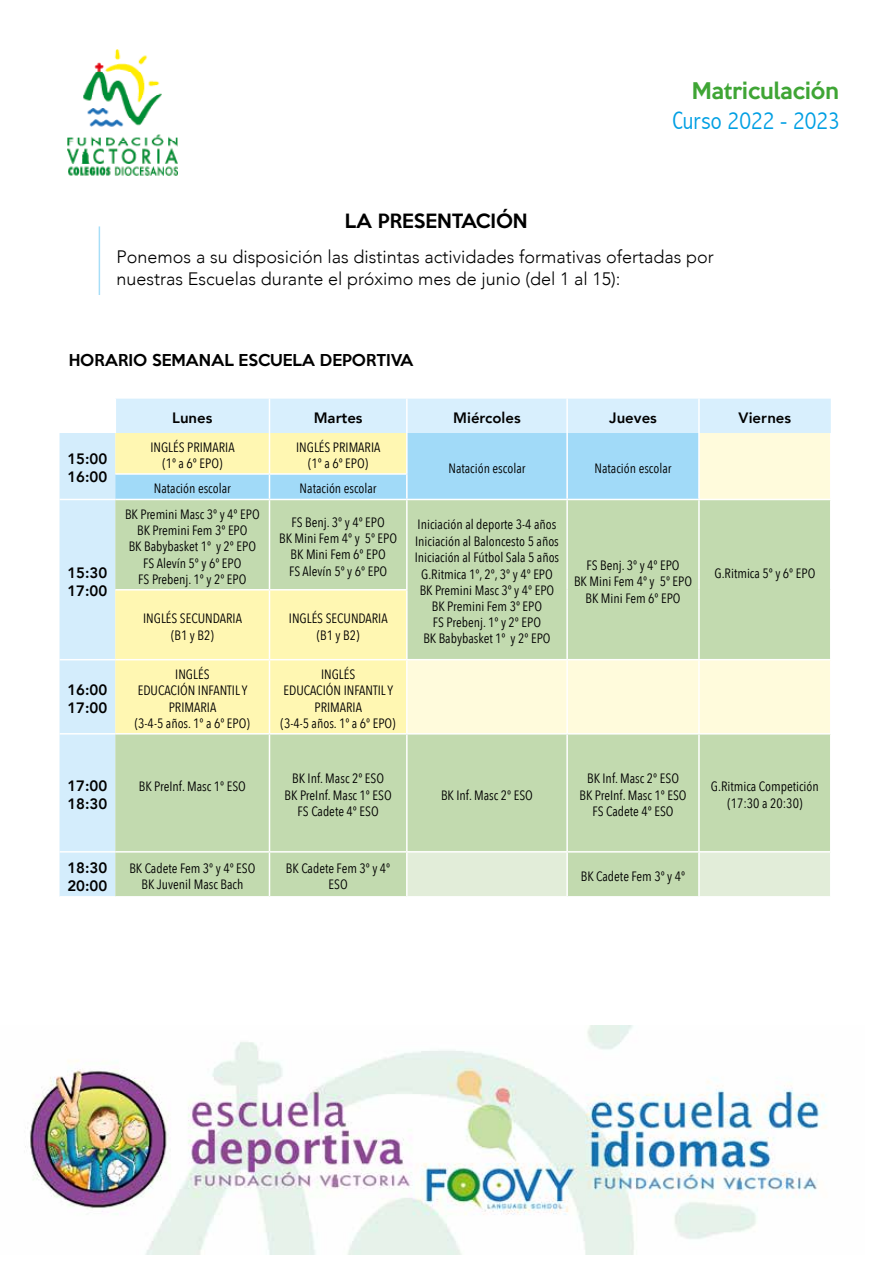
<style>
.page{position:relative;width:893px;height:1263px;background:#fff}
.page>*{position:absolute;margin:0;border:0;box-sizing:border-box;transform-origin:0 0}
.t1{font:300 condensed 25.5px "Abadi";color:#009fe3}
.t2{font:500 21px "Keep Calm";color:#3fa535}
.t3{font:300 18px/21.6px "Avenir";color:#000}
.t4{font:500 18px "Keep Calm";color:#000}
.t5{font:800 15px/18px "Avenir";color:#000}
.t6{font:500 15px "Keep Calm";color:#000}
.t7{font:13.5px/16.2px "Avenir Next Condensed";color:#000;text-align:center}
</style>
<div class="page">
<img style="left:67px;top:50px;width:110px;height:125px">
<hr style="left:99px;top:226px;width:1px;height:69px;background:#7ccef5">
<svg style="left:60px;top:399px;width:771px;height:497px;background:#d3e5c5"></svg>
<hr style="left:830px;top:500px;width:1px;height:90px;background:#fff">
<hr style="left:830px;top:590px;width:1px;height:69px;background:#fff">
<hr style="left:830px;top:660px;width:1px;height:73px;background:#fff">
<hr style="left:830px;top:734px;width:1px;height:117px;background:#fff">
<hr style="left:830px;top:852px;width:1px;height:44px;background:#fff">
<hr style="left:115px;top:473px;width:154px;height:2px;background:#fff">
<hr style="left:269px;top:473px;width:139px;height:2px;background:#fff">
<hr style="left:60px;top:499px;width:55px;height:1px;background:#fff">
<hr style="left:115px;top:499px;width:154px;height:1px;background:#fff">
<hr style="left:269px;top:499px;width:138px;height:1px;background:#fff">
<hr style="left:407px;top:499px;width:160px;height:1px;background:#fff">
<hr style="left:567px;top:499px;width:132px;height:1px;background:#fff">
<hr style="left:699px;top:499px;width:132px;height:1px;background:#fff">
<hr style="left:115px;top:589px;width:154px;height:1px;background:#fff">
<hr style="left:269px;top:589px;width:139px;height:1px;background:#fff">
<hr style="left:60px;top:659px;width:55px;height:1px;background:#fff">
<hr style="left:115px;top:659px;width:154px;height:1px;background:#fff">
<hr style="left:269px;top:659px;width:138px;height:1px;background:#fff">
<hr style="left:407px;top:659px;width:160px;height:1px;background:#fff">
<hr style="left:567px;top:659px;width:132px;height:1px;background:#fff">
<hr style="left:699px;top:659px;width:132px;height:1px;background:#fff">
<hr style="left:60px;top:733px;width:55px;height:1px;background:#fff">
<hr style="left:115px;top:733px;width:154px;height:1px;background:#fff">
<hr style="left:269px;top:733px;width:138px;height:1px;background:#fff">
<hr style="left:407px;top:733px;width:160px;height:1px;background:#fff">
<hr style="left:567px;top:733px;width:132px;height:1px;background:#fff">
<hr style="left:699px;top:733px;width:132px;height:1px;background:#fff">
<hr style="left:60px;top:851px;width:55px;height:1px;background:#fff">
<hr style="left:115px;top:851px;width:154px;height:1px;background:#fff">
<hr style="left:269px;top:851px;width:138px;height:1px;background:#fff">
<hr style="left:407px;top:851px;width:160px;height:1px;background:#fff">
<hr style="left:567px;top:851px;width:132px;height:1px;background:#fff">
<hr style="left:699px;top:851px;width:132px;height:1px;background:#fff">
<img style="left:25px;top:1025px;width:802px;height:229px">
<h3 class="t4" style="left:345px;top:205px;width:184px">LA PRESENTACIÓN</h3>
<h2 class="t2" style="left:692px;top:72px;width:148px">Matriculación</h2>
<h1 class="t1" style="left:672px;top:106px;width:169px">Curso 2022 - 2023</h1>
<h3 class="t3" style="left:117px;top:246px;width:599px">Ponemos a su disposición las distintas actividades formativas ofertadas por nuestras Escuelas durante el próximo mes de junio (del 1 al 15):</h3>
<p class="t6" style="left:69px;top:347px;width:346px">HORARIO SEMANAL ESCUELA DEPORTIVA</p>
<p class="t5" style="left:67px;top:450px;width:41px">15:00<br>16:00</p>
<p class="t5" style="left:67px;top:564px;width:41px">15:30<br>17:00</p>
<p class="t5" style="left:67px;top:681px;width:41px">16:00<br>17:00</p>
<p class="t5" style="left:172px;top:409px;width:42px">Lunes</p>
<p class="t5" style="left:314px;top:409px;width:50px">Martes</p>
<p class="t5" style="left:453px;top:409px;width:69px">Miércoles</p>
<p class="t5" style="left:609px;top:409px;width:49px">Jueves</p>
<p class="t5" style="left:738px;top:409px;width:54px">Viernes</p>
<p class="t7" style="left:150px;top:438px;width:86px">INGLÉS PRIMARIA (1º a 6º EPO)</p>
<p class="t7" style="left:296px;top:438px;width:86px">INGLÉS PRIMARIA (1º a 6º EPO)</p>
<p class="t7" style="left:154px;top:480px;width:79px">Natación escolar</p>
<p class="t7" style="left:300px;top:480px;width:79px">Natación escolar</p>
<p class="t7" style="left:448px;top:459px;width:79px">Natación escolar</p>
<p class="t7" style="left:594px;top:459px;width:79px">Natación escolar</p>
<p class="t7" style="left:125px;top:505px;width:136px">BK Premini Masc 3º y 4º EPO<br>BK Premini Fem 3º EPO<br>BK Babybasket 1º y 2º EPO<br>FS Alevín 5º y 6º EPO<br>FS Prebenj. 1º y 2º EPO</p>
<p class="t7" style="left:279px;top:514px;width:120px">FS Benj. 3º y 4º EPO<br>BK Mini Fem 4º y 5º EPO<br>BK Mini Fem 6º EPO<br>FS Alevín 5º y 6º EPO</p>
<p class="t7" style="left:415px;top:516px;width:146px">Iniciación al deporte 3-4 años<br>Iniciación al Baloncesto 5 años<br>Iniciación al Fútbol Sala 5 años<br>G.Ritmica 1º, 2º, 3º y 4º EPO<br>BK Premini Masc 3º y 4º EPO<br>BK Premini Fem 3º EPO<br>FS Prebenj. 1º y 2º EPO<br>BK Babybasket 1º y 2º EPO</p>
<p class="t7" style="left:143px;top:610px;width:100px">INGLÉS SECUNDARIA (B1 y B2)</p>
<p class="t7" style="left:289px;top:610px;width:100px">INGLÉS SECUNDARIA (B1 y B2)</p>
<p class="t7" style="left:135px;top:666px;width:117px">INGLÉS<br>EDUCACIÓN INFANTIL Y<br>PRIMARIA<br>(3-4-5 años. 1º a 6º EPO)</p>
<p class="t7" style="left:281px;top:666px;width:117px">INGLÉS<br>EDUCACIÓN INFANTIL Y<br>PRIMARIA<br>(3-4-5 años. 1º a 6º EPO)</p>
<p class="t7" style="left:574px;top:557px;width:120px">FS Benj. 3º y 4º EPO<br>BK Mini Fem 4º y 5º EPO<br>BK Mini Fem 6º EPO</p>
<p class="t7" style="left:714px;top:565px;width:102px">G.Ritmica 5º y 6º EPO</p>
<p class="t5" style="left:67px;top:777px;width:41px">17:00<br>18:30</p>
<p class="t7" style="left:139px;top:778px;width:109px">BK PreInf. Masc 1º ESO</p>
<p class="t7" style="left:285px;top:770px;width:109px">BK Inf. Masc 2º ESO<br>BK PreInf. Masc 1º ESO<br>FS Cadete 4º ESO</p>
<p class="t7" style="left:441px;top:786px;width:93px">BK Inf. Masc 2º ESO</p>
<p class="t7" style="left:579px;top:770px;width:109px">BK Inf. Masc 2º ESO<br>BK PreInf. Masc 1º ESO<br>FS Cadete 4º ESO</p>
<p class="t7" style="left:711px;top:778px;width:110px">G.Ritmica Competición (17:30 a 20:30)</p>
<p class="t5" style="left:67px;top:859px;width:41px">18:30<br>20:00</p>
<p class="t7" style="left:129px;top:859px;width:128px">BK Cadete Fem 3º y 4º ESO<br>BK Juvenil Masc Bach</p>
<p class="t7" style="left:286px;top:859px;width:106px">BK Cadete Fem 3º y 4º<br>ESO</p>
<p class="t7" style="left:581px;top:868px;width:106px">BK Cadete Fem 3º y 4º</p>
</div>
